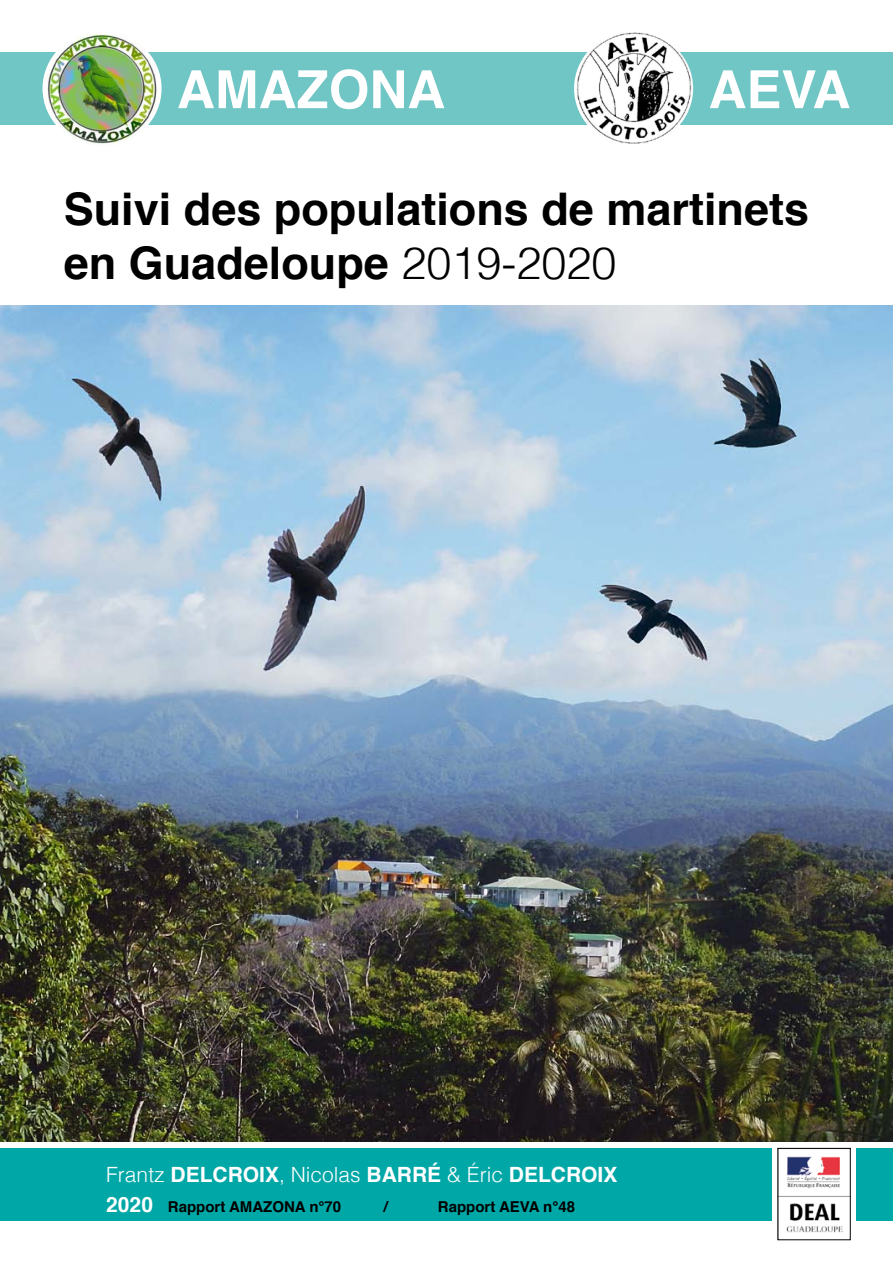
<style>
.page{position:relative;width:893px;height:1263px;background:#fff}
.page>*{position:absolute;margin:0;border:0;box-sizing:border-box;transform-origin:0 0}
.t1{font:700 52.5px "Helvetica";color:#fff}
.t2{font:700 45px/54px "Helvetica";color:#000}
.t3{font:700 21px "Helvetica";color:#fff}
.t4{font:700 15px "Helvetica";color:#000}
.s1{font-weight:300}
.s2{font-size:21px;color:#fff}
</style>
<div class="page">
<div style="left:0;top:1148px;width:893px;height:72px;background:#00a7a7"></div>
<div style="left:0;top:52px;width:893px;height:73px;background:#70c5c5"></div>
<img style="left:43px;top:34px;width:119px;height:110px">
<img style="left:574px;top:32px;width:119px;height:112px">
<img style="left:0;top:305px;width:893px;height:836px">
<svg style="left:772px;top:1147px;width:84px;height:93px;fill:#fff"></svg>
<img style="left:780px;top:1150px;width:68px;height:88px">
<p class="t1" style="left:177px;top:47px;width:270px">AMAZONA</p>
<p class="t1" style="left:708px;top:47px;width:143px">AEVA</p>
<p class="t2" style="left:64px;top:183px;width:747px">Suivi des populations de martinets en Guadeloupe <span class="s1">2019-2020</span></p>
<p class="t3" style="left:106px;top:1157px;width:513px"><span class="s1">Frantz</span> DELCROIX<span class="s1">, Nicolas</span> BARRÉ <span class="s1">&amp; Éric</span> DELCROIX</p>
<p class="t4" style="left:106px;top:1194px;width:236px"><span class="s2">2020</span> Rapport AMAZONA n°70</p>
<p class="t4" style="left:384px;top:1194px;width:6px">/</p>
<p class="t4" style="left:438px;top:1194px;width:139px">Rapport AEVA n°48</p>
</div>
